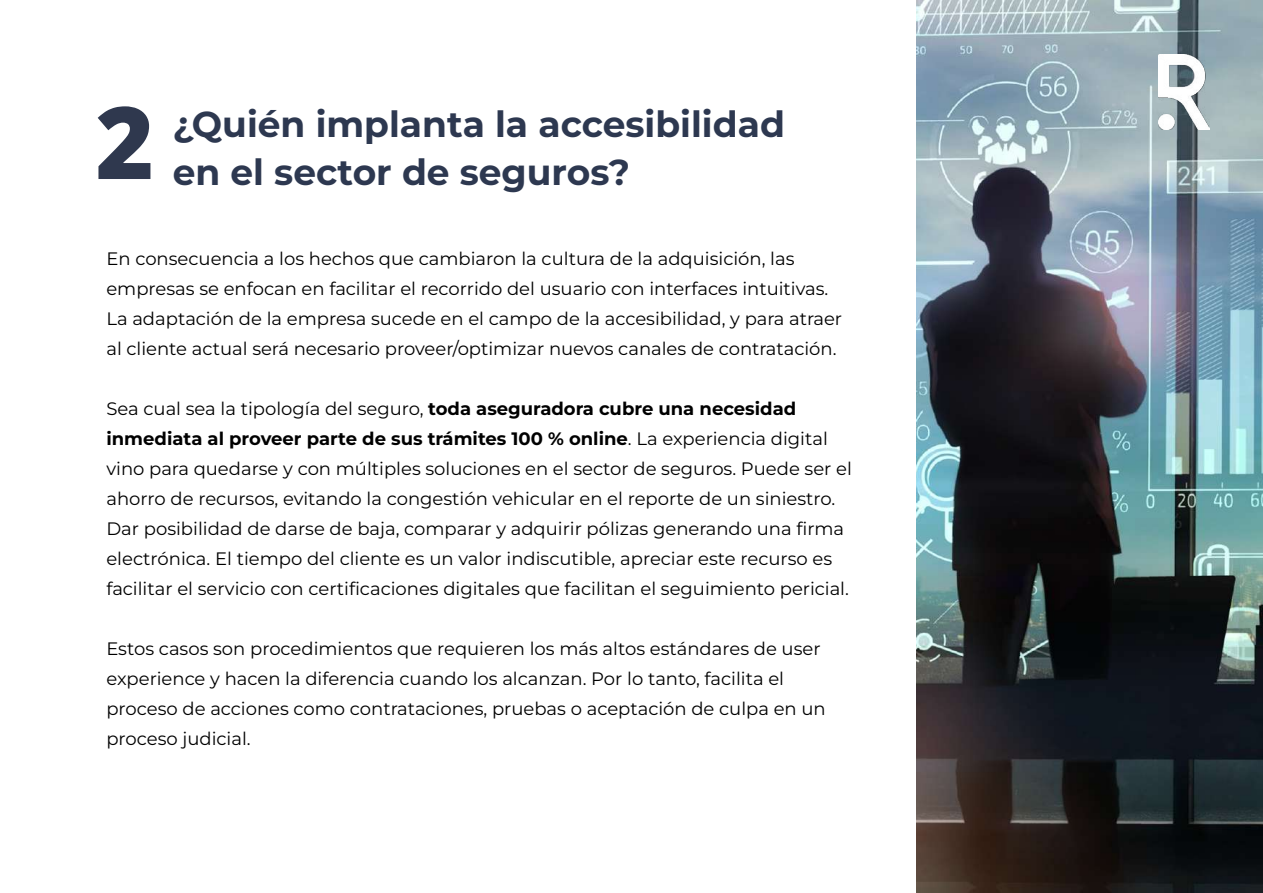
<style>
.page{position:relative;width:1263px;height:893px;background:#fff}
.page>*{position:absolute;margin:0;border:0;box-sizing:border-box;transform-origin:0 0}
.t1{font:800 100.35px "Open Sans";color:#2f384e}
.t2{font:700 36px/48px "Montserrat";color:#2d3850}
.t3{font:18px/30px "Montserrat";color:#000}
.s1{font-weight:700}
</style>
<div class="page">
<img style="left:916px;top:0;width:347px;height:893px">
<img style="left:1159px;top:54px;width:50px;height:75px">
<h1 class="t1" style="left:95px;top:66px;width:60px">2</h1>
<h2 class="t2" style="left:173px;top:99px;width:614px">¿Quién implanta la accesibilidad en el sector de seguros?</h2>
<p class="t3" style="left:106px;top:243px;width:737px">En consecuencia a los hechos que cambiaron la cultura de la adquisición, las empresas se enfocan en facilitar el recorrido del usuario con interfaces intuitivas.<br>La adaptación de la empresa sucede en el campo de la accesibilidad, y para atraer al cliente actual será necesario proveer/optimizar nuevos canales de contratación.</p>
<p class="t3" style="left:106px;top:393px;width:747px">Sea cual sea la tipología del seguro, <span class="s1">toda aseguradora cubre una necesidad inmediata al proveer parte de sus trámites 100 % online</span>. La experiencia digital vino para quedarse y con múltiples soluciones en el sector de seguros. Puede ser el ahorro de recursos, evitando la congestión vehicular en el reporte de un siniestro.<br>Dar posibilidad de darse de baja, comparar y adquirir pólizas generando una firma electrónica. El tiempo del cliente es un valor indiscutible, apreciar este recurso es facilitar el servicio con certificaciones digitales que facilitan el seguimiento pericial.</p>
<p class="t3" style="left:106px;top:633px;width:721px">Estos casos son procedimientos que requieren los más altos estándares de user experience y hacen la diferencia cuando los alcanzan. Por lo tanto, facilita el proceso de acciones como contrataciones, pruebas o aceptación de culpa en un proceso judicial.</p>
</div>
